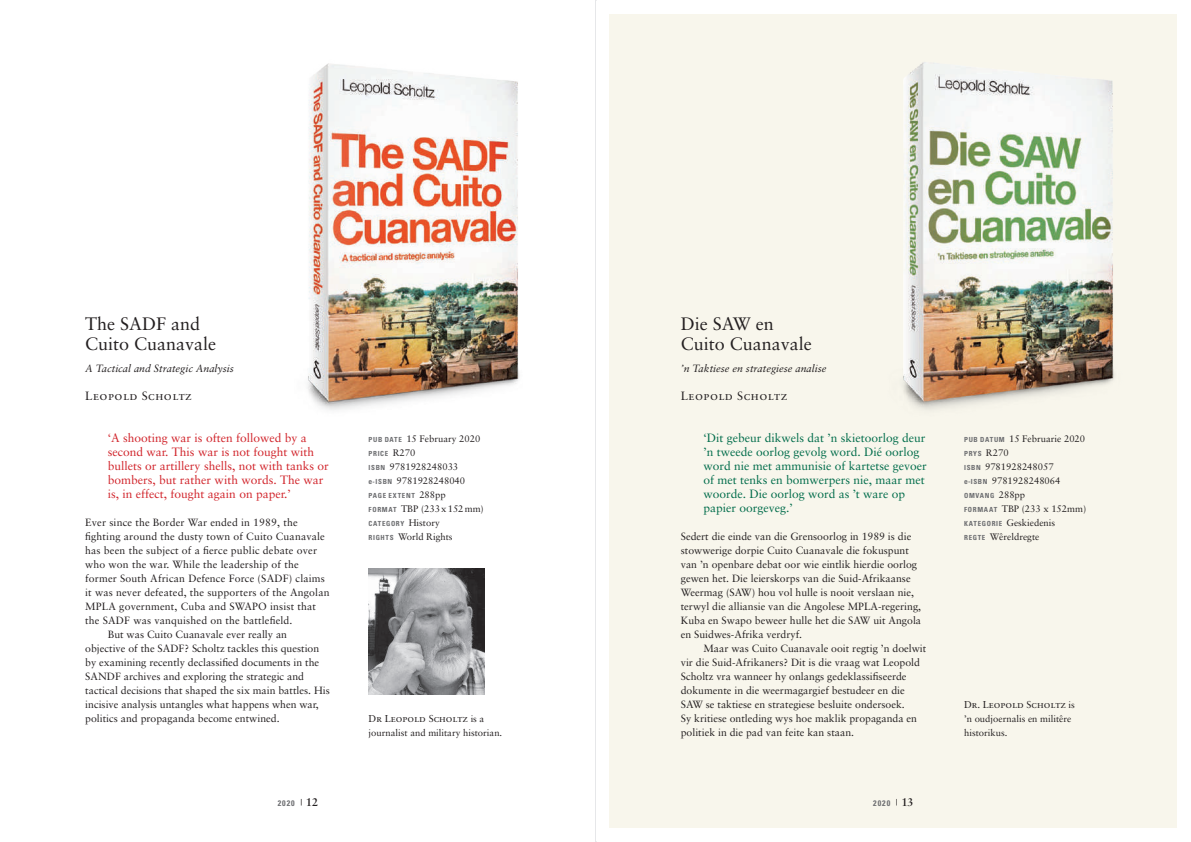
<style>
.page{position:relative;width:1191px;height:842px;background:#fff}
.page>*{position:absolute;margin:0;border:0;box-sizing:border-box;transform-origin:0 0}
.t1{font:18px/20px "Sabon";color:#231f20}
.t2{font:12px/14px "Sabon";color:#006c4a}
.t3{font:12px/14px "Sabon";color:#d1232a}
.t4{font:12px "Sabon Roman SC";letter-spacing:.04em;color:#231f20}
.t5{font:600 12px "Sabon MT Std";color:#231f20}
.t6{font:10.5px/14px "Sabon";color:#231f20}
.t7{font:italic 10.5px "Sabon";color:#231f20}
.t8{font:10px "Sabon Roman SC";color:#231f20}
.t9{font:9.5px/14px "Sabon";color:#231f20}
.t10{font:700 condensed 8px "Univers";letter-spacing:.12em;color:#6c6d70}
.t11{font:700 condensed 7px "Univers";letter-spacing:.09em;color:#6c6d70}
.s1{font-family:"Univers";font-weight:700;font-stretch:condensed;font-size:7px;color:#6c6d70}
.s2{font-family:"Sabon";font-weight:400;font-stretch:normal;font-size:9.5px;color:#231f20}
.s3{font-family:"Univers";font-weight:700;font-stretch:condensed;font-size:7.5px;color:#6c6d70}
.s4{font-family:"Sabon";font-size:9.5px}
.s5{font-family:"Sabon MT Std";font-weight:600;font-stretch:normal;font-size:12px;color:#231f20}
.s6{font-size:7px}
</style>
<div class="page">
<div style="left:609px;top:14px;width:567px;height:814px;background:#f8f6ec"></div>
<img style="left:903px;top:62px;width:211px;height:348px">
<img style="left:307px;top:63px;width:213px;height:347px">
<img style="left:369px;top:568px;width:115px;height:126px">
<svg style="left:595px;top:0;width:1px;height:842px"></svg>
<h1 class="t1" style="left:85px;top:314px;width:133px">The SADF and<br>Cuito Cuanavale</h1>
<p class="t7" style="left:85px;top:362px;width:150px">A Tactical and Strategic Analysis</p>
<p class="t4" style="left:85px;top:389px;width:108px">Leopold Scholtz</p>
<p class="t3" style="left:108px;top:431px;width:222px">‘A shooting war is often followed by a second war. This war is not fought with bullets or artillery shells, not with tanks or bombers, but rather with words. The war is, in effect, fought again on paper.’</p>
<p class="t6" style="left:85px;top:515px;width:214px">Ever since the Border War ended in 1989, the</p>
<p class="t6" style="left:85px;top:529px;width:241px">fighting around the dusty town of Cuito Cuanavale</p>
<p class="t6" style="left:85px;top:543px;width:233px">has been the subject of a fierce public debate over</p>
<p class="t6" style="left:85px;top:557px;width:215px">who won the war. While the leadership of the</p>
<p class="t6" style="left:85px;top:571px;width:241px">former South African Defence Force (SADF) claims</p>
<p class="t6" style="left:85px;top:585px;width:246px">it was never defeated, the supporters of the Angolan</p>
<p class="t6" style="left:85px;top:599px;width:232px">MPLA government, Cuba and SWAPO insist that</p>
<p class="t6" style="left:85px;top:613px;width:209px">the SADF was vanquished on the battlefield.</p>
<p class="t6" style="left:108px;top:627px;width:181px">But was Cuito Cuanavale ever really an</p>
<p class="t6" style="left:85px;top:641px;width:235px">objective of the SADF? Scholtz tackles this question</p>
<p class="t6" style="left:85px;top:655px;width:235px">by examining recently declassified documents in the</p>
<p class="t6" style="left:85px;top:669px;width:220px">SANDF archives and exploring the strategic and</p>
<p class="t6" style="left:85px;top:683px;width:246px">tactical decisions that shaped the six main battles. His</p>
<p class="t6" style="left:85px;top:697px;width:235px">incisive analysis untangles what happens when war,</p>
<p class="t6" style="left:85px;top:711px;width:196px">politics and propaganda become entwined.</p>
<p class="t9" style="left:369px;top:432px;width:113px"><span class="s1">PUB DATE</span> 15 February 2020</p>
<p class="t11" style="left:369px;top:449px;width:48px">PRICE <span class="s2">R270</span></p>
<p class="t9" style="left:369px;top:460px;width:98px"><span class="s1">ISBN</span> 9781928248033 <span class="s3">e</span><span class="s1">-ISBN</span> 9781928248040</p>
<p class="t11" style="left:369px;top:491px;width:79px">PAGE EXTENT <span class="s2">288pp</span></p>
<p class="t9" style="left:369px;top:502px;width:117px"><span class="s1">FORMAT</span> TBP (233x152mm)</p>
<p class="t11" style="left:369px;top:519px;width:73px">CATEGORY <span class="s2">History</span></p>
<p class="t9" style="left:369px;top:530px;width:86px"><span class="s1">RIGHTS</span> World Rights</p>
<p class="t8" style="left:369px;top:713px;width:117px">Dr Leopold Scholtz <span class="s4">is a</span></p>
<p class="t9" style="left:369px;top:726px;width:135px">journalist and military historian.</p>
<h1 class="t1" style="left:680px;top:314px;width:133px">Die SAW en<br>Cuito Cuanavale</h1>
<p class="t7" style="left:680px;top:362px;width:147px">’n Taktiese en strategiese analise</p>
<p class="t4" style="left:680px;top:389px;width:108px">Leopold Scholtz</p>
<p class="t2" style="left:703px;top:431px;width:225px">‘Dit gebeur dikwels dat ’n skietoorlog deur ’n tweede oorlog gevolg word. Dié oorlog word nie met ammunisie of kartetse gevoer of met tenks en bomwerpers nie, maar met woorde. Die oorlog word as ’t ware op papier oorgeveg.’</p>
<p class="t6" style="left:680px;top:529px;width:242px">Sedert die einde van die Grensoorlog in 1989 is die stowwerige dorpie Cuito Cuanavale die fokuspunt van ’n openbare debat oor wie eintlik hierdie oorlog gewen het. Die leierskorps van die Suid-Afrikaanse Weermag (SAW) hou vol hulle is nooit verslaan nie, terwyl die alliansie van die Angolese MPLA-regering, Kuba en Swapo beweer hulle het die SAW uit Angola en Suidwes-Afrika verdryf.</p>
<p class="t6" style="left:680px;top:641px;width:247px;text-indent:23px">Maar was Cuito Cuanavale ooit regtig ’n doelwit vir die Suid-Afrikaners? Dit is die vraag wat Leopold Scholtz vra wanneer hy onlangs gedeklassifiseerde dokumente in die weermagargief bestudeer en die SAW se taktiese en strategiese besluite ondersoek.<br>Sy kritiese ontleding wys hoe maklik propaganda en politiek in die pad van feite kan staan.</p>
<p class="t10" style="left:278px;top:798px;width:19px">2020</p>
<p class="t10" style="left:873px;top:798px;width:42px">2020 <sup>|</sup> <span class="s5">13</span></p>
<p class="t5" style="left:300px;top:795px;width:19px"><span class="s6">|</span> 12</p>
<p class="t9" style="left:964px;top:432px;width:123px"><span class="s1">PUB DATUM</span> 15 Februarie 2020</p>
<p class="t11" style="left:964px;top:449px;width:46px">PRYS <span class="s2">R270</span></p>
<p class="t9" style="left:964px;top:460px;width:98px"><span class="s1">ISBN</span> 9781928248057 <span class="s3">e-</span><span class="s1">ISBN</span> 9781928248064</p>
<p class="t11" style="left:964px;top:491px;width:63px">OMVANG <span class="s2">288pp</span></p>
<p class="t9" style="left:964px;top:502px;width:123px"><span class="s1">FORMAAT</span> TBP (233 x 152mm)<br><span class="s1">KATEGORIE</span> Geskiedenis<br><span class="s1">REGTE</span> Wêreldregte</p>
<p class="t8" style="left:964px;top:699px;width:112px">Dr. Leopold Scholtz <span class="s4">is</span></p>
<p class="t9" style="left:964px;top:712px;width:109px">’n oudjoernalis en militêre historikus.</p>
</div>
